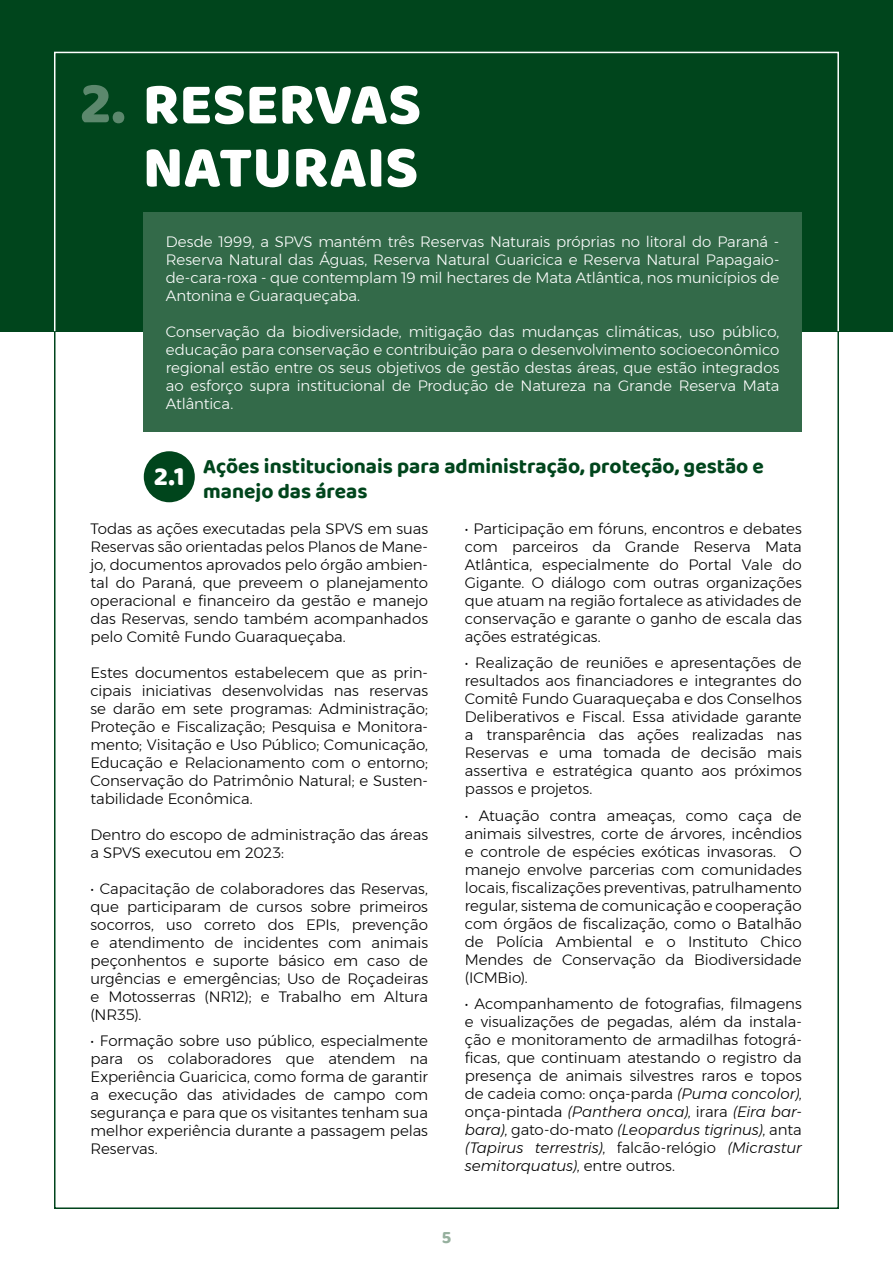
<style>
.page{position:relative;width:893px;height:1263px;background:#fff}
.page>*{position:absolute;margin:0;border:0;box-sizing:border-box;transform-origin:0 0}
.t1{font:800 60px/63px "Baloo 2";color:#fff;text-align:right}
.t2{font:800 27px "Baloo 2";color:#fff}
.t3{font:700 21px/25.2px "Baloo 2";color:#00451c}
.t4{font:700 18px "Baloo 2";color:#96b09e}
.t5{font:300 15px/18px "Montserrat";letter-spacing:-.005em;color:#000;text-align:justify}
.t6{font:300 15px/18px "Montserrat";letter-spacing:-.005em;color:#fff;text-align:justify}
.s1{color:#5c886d}
.s2{font-style:italic}
</style>
<div class="page">
<div style="left:0;top:0;width:893px;height:331px;background:#00451c"></div>
<div style="left:144px;top:212px;width:658px;height:220px;background:#336a49"></div>
<div style="left:144px;top:451px;width:51px;height:51px;background:#00451c;border-radius:50%"></div>
<h1 class="t1" style="left:80px;top:71px;width:343px"><span class="s1">2.</span> RESERVAS<br>NATURAIS</h1>
<p class="t6" style="left:166px;top:233px;width:615px">Desde 1999, a SPVS mantém três Reservas Naturais próprias no litoral do Paraná - Reserva Natural das Águas, Reserva Natural Guaricica e Reserva Natural Papagaio&shy;de-cara-roxa - que contemplam 19 mil hectares de Mata Atlântica, nos municípios de Antonina e Guaraqueçaba.</p>
<p class="t6" style="left:166px;top:323px;width:615px">Conservação da biodiversidade, mitigação das mudanças climáticas, uso público, educação para conservação e contribuição para o desenvolvimento socioeconômico regional estão entre os seus objetivos de gestão destas áreas, que estão integrados ao esforço supra institucional de Produção de Natureza na Grande Reserva Mata Atlântica.</p>
<h3 class="t3" style="left:203px;top:453px;width:562px">Ações institucionais para administração, proteção, gestão e manejo das áreas</h3>
<h2 class="t2" style="left:154px;top:459px;width:33px">2.1</h2>
<p class="t5" style="left:90px;top:519px;width:339px">Todas as ações executadas pela SPVS em suas Reservas são orientadas pelos Planos de Mane&shy;jo, documentos aprovados pelo órgão ambien&shy;tal do Paraná, que preveem o planejamento operacional e financeiro da gestão e manejo das Reservas, sendo também acompanhados pelo Comitê Fundo Guaraqueçaba.</p>
<p class="t5" style="left:90px;top:663px;width:339px">Estes documentos estabelecem que as prin&shy;cipais iniciativas desenvolvidas nas reservas se darão em sete programas: Administração; Proteção e Fiscalização; Pesquisa e Monitora&shy;mento; Visitação e Uso Público; Comunicação, Educação e Relacionamento com o entorno; Conservação do Patrimônio Natural; e Susten&shy;tabilidade Econômica.</p>
<p class="t5" style="left:90px;top:825px;width:339px">Dentro do escopo de administração das áreas a SPVS executou em 2023:</p>
<p class="t5" style="left:90px;top:879px;width:339px">• Capacitação de colaboradores das Reservas, que participaram de cursos sobre primeiros socorros, uso correto dos EPIs, prevenção e atendimento de incidentes com animais peçonhentos e suporte básico em caso de urgências e emergências; Uso de Roçadeiras e Motosserras (NR12); e Trabalho em Altura (NR35).</p>
<p class="t5" style="left:90px;top:1032px;width:339px">• Formação sobre uso público, especialmente para os colaboradores que atendem na Experiência Guaricica, como forma de garantir a execução das atividades de campo com segurança e para que os visitantes tenham sua melhor experiência durante a passagem pelas Reservas.</p>
<p class="t5" style="left:465px;top:519px;width:338px">• Participação em fóruns, encontros e debates com parceiros da Grande Reserva Mata Atlântica, especialmente do Portal Vale do Gigante. O diálogo com outras organizações que atuam na região fortalece as atividades de conservação e garante o ganho de escala das ações estratégicas.</p>
<p class="t5" style="left:465px;top:654px;width:338px">• Realização de reuniões e apresentações de resultados aos financiadores e integrantes do Comitê Fundo Guaraqueçaba e dos Conselhos Deliberativos e Fiscal. Essa atividade garante a transparência das ações realizadas nas Reservas e uma tomada de decisão mais assertiva e estratégica quanto aos próximos passos e projetos.</p>
<p class="t5" style="left:465px;top:806px;width:338px">• Atuação contra ameaças, como caça de animais silvestres, corte de árvores, incêndios e controle de espécies exóticas invasoras. O manejo envolve parcerias com comunidades locais, fiscalizações preventivas, patrulhamento regular, sistema de comunicação e cooperação com órgãos de fiscalização, como o Batalhão de Polícia Ambiental e o Instituto Chico Mendes de Conservação da Biodiversidade (ICMBio).</p>
<p class="t5" style="left:465px;top:995px;width:338px">• Acompanhamento de fotografias, filmagens e visualizações de pegadas, além da instala&shy;ção e monitoramento de armadilhas fotográ&shy;ficas, que continuam atestando o registro da presença de animais silvestres raros e topos de cadeia como: onça-parda <span class="s2">(Puma concolor)</span>, onça-pintada <span class="s2">(Panthera onca)</span>, irara <span class="s2">(Eira bar&shy;bara)</span>, gato-do-mato <span class="s2">(Leopardus tigrinus)</span>, anta <span class="s2">(Tapirus terrestris)</span>, falcão-relógio <span class="s2">(Micrastur semitorquatus)</span>, entre outros.</p>
<p class="t4" style="left:442px;top:1226px;width:11px">5</p>
</div>
